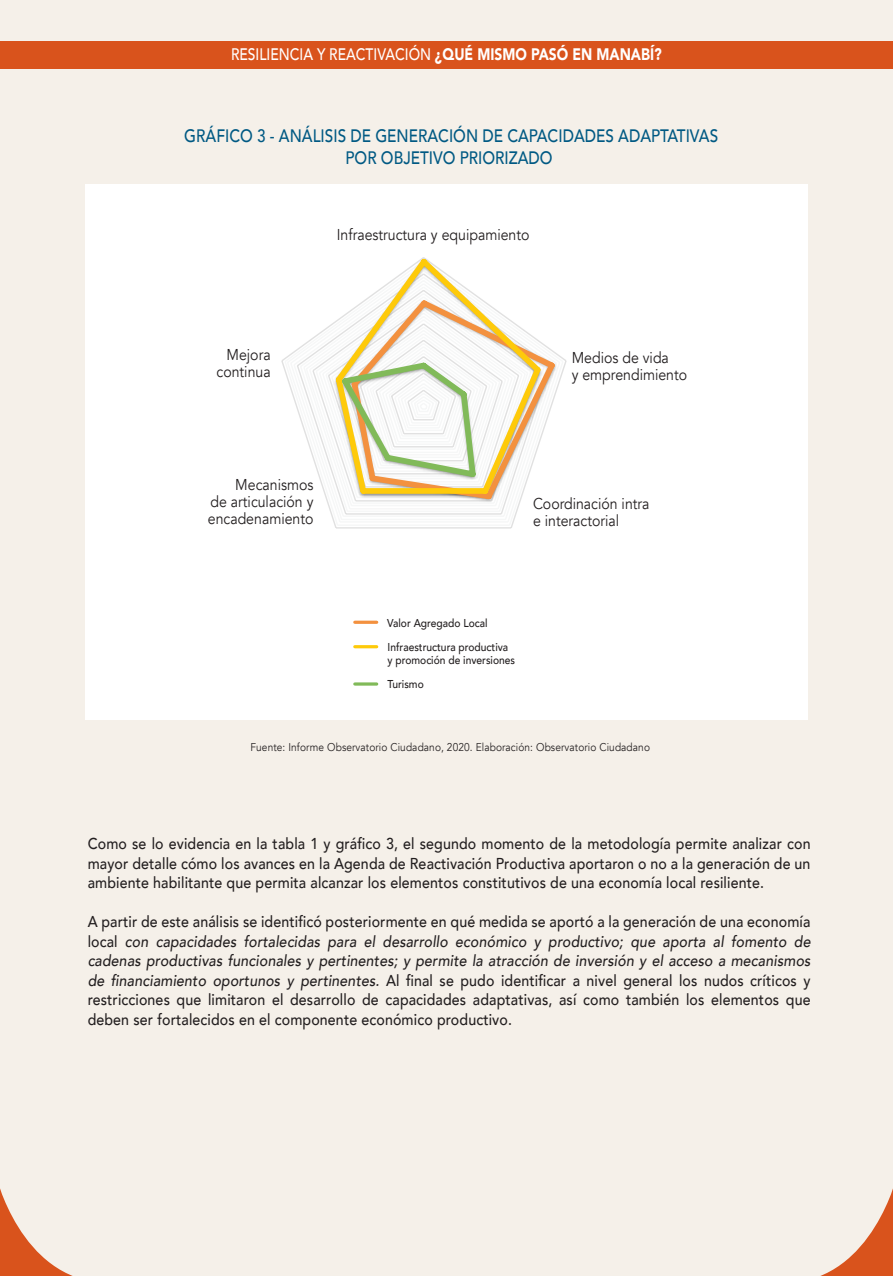
<style>
.page{position:relative;width:893px;height:1276px;background:#f5f0e9}
.page>*{position:absolute;margin:0;border:0;box-sizing:border-box;transform-origin:0 0}
.t1{font:500 18px/22.5px "Avenir";color:#005983;text-align:center;scale:.85 1}
.t2{font:500 16.65px "Avenir";color:#fff;scale:.83 1}
.t3{font:500 15.75px/19.5px "Avenir";letter-spacing:.01em;color:#231f20;text-align:justify;scale:.9 1}
.t4{font:15.6px/17.1px "Avenir";color:#231f20;scale:.9 1}
.t5{font:500 11.4px/24.2px "Avenir";color:#231f20;scale:.9 1}
.t6{font:11.25px "Avenir";letter-spacing:.01em;color:#231f20;scale:.9 1}
.s1{font-weight:900}
.s2{font-style:italic}
</style>
<div class="page">
<svg style="left:0;top:1188px;width:73px;height:88px"></svg>
<svg style="left:820px;top:1188px;width:73px;height:88px"></svg>
<div style="left:0;top:41px;width:893px;height:28px;background:#d9531c"></div>
<div style="left:85px;top:184px;width:723px;height:535px;background:#fff"></div>
<svg style="left:281px;top:257px;width:286px;height:272px"></svg>
<svg style="left:331px;top:258px;width:215px;height:240px"></svg>
<svg style="left:337px;top:295px;width:222px;height:209px"></svg>
<svg style="left:355px;top:620px;width:22px;height:4px"></svg>
<hr style="left:355px;top:645px;width:22px;height:3px;background:#feca0a">
<hr style="left:355px;top:682px;width:22px;height:3px;background:#81ba59">
<p class="t2" style="left:231px;top:40px;width:520px">RESILIENCIA Y REACTIVACIÓN <span class="s1">¿QUÉ MISMO PASÓ EN MANABÍ?</span></p>
<p class="t1" style="left:184px;top:123px;width:630px">GRÁFICO 3 - ANÁLISIS DE GENERACIÓN DE CAPACIDADES ADAPTATIVAS<br>POR OBJETIVO PRIORIZADO</p>
<p class="t4" style="left:337px;top:226px;width:215px">Infraestructura y equipamiento</p>
<p class="t4" style="left:217px;top:346px;width:62px;text-align:right">Mejora continua</p>
<p class="t4" style="left:208px;top:476px;width:119px;text-align:justify;text-indent:27px">Mecanismos de articulación y encadenamiento</p>
<p class="t4" style="left:572px;top:349px;width:130px">Medios de vida<br>y emprendimiento</p>
<p class="t4" style="left:533px;top:496px;width:131px">Coordinación intra e interactorial</p>
<p class="t5" style="left:387px;top:610px;width:136px">Valor Agregado Local<br>Infraestructura productiva</p>
<p class="t5" style="left:388px;top:647px;width:143px">y promoción de inversiones</p>
<p class="t5" style="left:388px;top:671px;width:42px">Turismo</p>
<p class="t6" style="left:250px;top:740px;width:445px">Fuente: Informe Observatorio Ciudadano, 2020. Elaboración: Observatorio Ciudadano</p>
<p class="t3" style="left:88px;top:833px;width:805px">Como se lo evidencia en la tabla 1 y gráfico 3, el segundo momento de la metodología permite analizar con mayor detalle cómo los avances en la Agenda de Reactivación Productiva aportaron o no a la generación de un ambiente habilitante que permita alcanzar los elementos constitutivos de una economía local resiliente.</p>
<p class="t3" style="left:88px;top:911px;width:805px">A partir de este análisis se identificó posteriormente en qué medida se aportó a la generación de una economía local <span class="s2">con capacidades fortalecidas para el desarrollo económico y productivo; que aporta al fomento de cadenas productivas funcionales y pertinentes; y permite la atracción de inversión y el acceso a mecanismos de financiamiento oportunos y pertinentes.</span> Al final se pudo identificar a nivel general los nudos críticos y restricciones que limitaron el desarrollo de capacidades adaptativas, así como también los elementos que deben ser fortalecidos en el componente económico productivo.</p>
</div>
